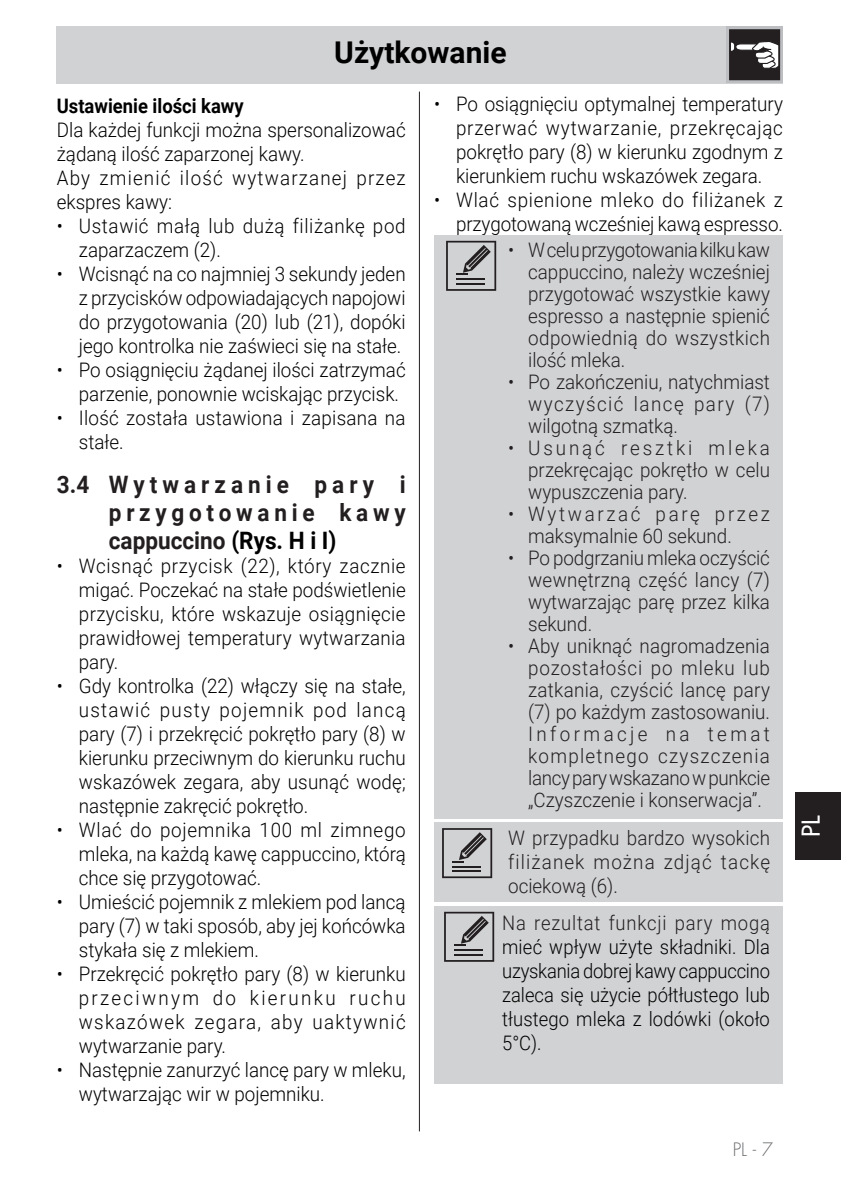
<style>
.page{position:relative;width:841px;height:1190px;background:#fff}
.page>*{position:absolute;margin:0;border:0;box-sizing:border-box;transform-origin:0 0}
.Testo{font:700 30px "Roboto";color:#000}
.testo_tab{font:700 24px/28px "Roboto";letter-spacing:.21em;color:#231f20;text-align:justify;scale:.94 1}
.t1{font:500 24px "Futura Std";color:#fff}
.testo_tab-2{font:300 20px/24px "Roboto";color:#000;text-align:justify;scale:.94 1}
.testo_tab-3{font:300 20px/22px "Roboto";color:#231f20;text-align:justify;scale:.94 1}
.testo_tab-4{font:300 20px/24px "Roboto";color:#000;text-align:justify;scale:.92 1}
.testo_tab-5{font:300 20px/24px "Roboto";letter-spacing:.035em;color:#000;scale:.94 1}
.testo_tab-6{font:300 20px/24px "Roboto";letter-spacing:.065em;color:#000;scale:.94 1}
.testo_tab-7{font:700 20px "Roboto";color:#000;scale:.92 1}
.t2{font:300 18px "Futura Std";color:#6c6d70}
.s1{color:#000}
.s2{color:#231f20}
</style>
<div class="page">
<hr style="left:419px;top:92px;width:1px;height:1039px;background:#231f20">
<div style="left:57px;top:26px;width:725px;height:58px;background:#d1d2d4"></div>
<div style="left:795px;top:792px;width:45px;height:68px;background:#231f20"></div>
<div style="left:434px;top:235px;width:348px;height:583px;background:#d1d2d4"></div>
<svg style="left:446px;top:241px;width:50px;height:50px"></svg>
<div style="left:434px;top:822px;width:348px;height:80px;background:#d1d2d4"></div>
<svg style="left:442px;top:828px;width:50px;height:50px"></svg>
<div style="left:434px;top:906px;width:348px;height:178px;background:#d1d2d4"></div>
<svg style="left:444px;top:912px;width:50px;height:50px"></svg>
<svg style="left:726px;top:26px;width:56px;height:57px"></svg>
<svg style="left:729px;top:29px;width:51px;height:51px;background:#4e4b4c"></svg>
<p class="Testo" style="left:334px;top:31px;width:174px">Użytkowanie</p>
<p class="testo_tab-7" style="left:57px;top:92px;width:205px">Ustawienie ilości kawy</p>
<p class="testo_tab-2" style="left:57px;top:117px;width:372px">Dla każdej funkcji można spersonalizować żądaną ilość zaparzonej kawy.</p>
<p class="testo_tab-6" style="left:57px;top:165px;width:372px">Aby zmienić ilość wytwarzanej przez ekspres kawy:</p>
<p class="testo_tab-5" style="left:79px;top:213px;width:349px;text-indent:-22px">• Ustawić małą lub dużą filiżankę pod zaparzaczem (2).</p>
<p class="testo_tab-2" style="left:79px;top:261px;width:349px;text-indent:-22px">• Wcisnąć na co najmniej 3 sekundy jeden z przycisków odpowiadających napojowi do przygotowania (20) lub (21), dopóki jego kontrolka nie zaświeci się na stałe.</p>
<p class="testo_tab-2" style="left:79px;top:357px;width:349px;text-indent:-22px">• Po osiągnięciu żądanej ilości zatrzymać parzenie, ponownie wciskając przycisk.</p>
<p class="testo_tab-2" style="left:79px;top:405px;width:349px;text-indent:-22px">• Ilość została ustawiona i zapisana na stałe.</p>
<p class="testo_tab" style="left:109px;top:470px;width:317px;text-indent:-52px">3.4 Wytwarzanie pary i przygotowanie kawy cappuccino <span class="s1">(Rys. H i I)</span></p>
<p class="testo_tab-2" style="left:79px;top:553px;width:349px;text-indent:-22px">• Wcisnąć przycisk (22), który zacznie migać. Poczekać na stałe podświetlenie przycisku, które wskazuje osiągnięcie prawidłowej temperatury wytwarzania pary.</p>
<p class="testo_tab-2" style="left:79px;top:673px;width:349px;text-indent:-22px">• Gdy kontrolka (22) włączy się na stałe, ustawić pusty pojemnik pod lancą pary (7) i przekręcić pokrętło pary (8) w kierunku przeciwnym do kierunku ruchu wskazówek zegara, aby usunąć wodę; następnie zakręcić pokrętło.</p>
<p class="testo_tab-2" style="left:79px;top:817px;width:349px;text-indent:-22px">• Wlać do pojemnika 100 ml zimnego mleka, na każdą kawę cappuccino, którą chce się przygotować.</p>
<p class="testo_tab-2" style="left:79px;top:889px;width:349px;text-indent:-22px">• Umieścić pojemnik z mlekiem pod lancą pary (7) w taki sposób, aby jej końcówka stykała się z mlekiem.</p>
<p class="testo_tab-2" style="left:79px;top:961px;width:349px;text-indent:-22px">• Przekręcić pokrętło pary (8) w kierunku przeciwnym do kierunku ruchu wskazówek zegara, aby uaktywnić wytwarzanie pary.</p>
<p class="testo_tab-2" style="left:79px;top:1057px;width:349px;text-indent:-22px">• Następnie zanurzyć lancę pary w mleku, wytwarzając wir w pojemniku.</p>
<p class="testo_tab-2" style="left:456px;top:91px;width:349px;text-indent:-22px">• Po osiągnięciu optymalnej temperatury przerwać wytwarzanie, przekręcając pokrętło pary (8) w kierunku zgodnym z kierunkiem ruchu wskazówek zegara.</p>
<p class="testo_tab-2" style="left:434px;top:187px;width:372px;text-align:right">• Wlać spienione mleko do filiżanek z przygotowaną wcześniej kawą espresso.</p>
<p class="testo_tab-3" style="left:528px;top:239px;width:259px;text-indent:-20px">• W celu przygotowania kilku kaw cappuccino, należy wcześniej przygotować wszystkie kawy espresso a następnie spienić odpowiednią do wszystkich ilość mleka.</p>
<p class="testo_tab-3" style="left:528px;top:371px;width:259px;text-indent:-20px">• Po zakończeniu, natychmiast wyczyścić lancę pary (7) wilgotną szmatką.</p>
<p class="testo_tab-3" style="left:528px;top:437px;width:259px;text-indent:-20px">• Usunąć resztki mleka przekręcając pokrętło w celu wypuszczenia pary.</p>
<p class="testo_tab-3" style="left:528px;top:503px;width:259px;text-indent:-20px">• Wytwarzać parę przez maksymalnie 60 sekund.</p>
<p class="testo_tab-3" style="left:528px;top:547px;width:259px;text-indent:-20px">• Po podgrzaniu mleka oczyścić wewnętrzną część lancy (7) wytwarzając parę przez kilka sekund.</p>
<p class="testo_tab-3" style="left:528px;top:635px;width:259px;text-indent:-20px">• Aby uniknąć nagromadzenia pozostałości po mleku lub zatkania, czyścić lancę pary (7) po każdym zastosowaniu.<br>Informacje na temat kompletnego czyszczenia lancy pary wskazano w punkcie „Czyszczenie i konserwacja”.</p>
<p class="testo_tab-3" style="left:508px;top:825px;width:280px;line-height:24px">W przypadku bardzo wysokich filiżanek można zdjąć tackę ociekową (6).</p>
<p class="testo_tab-4" style="left:502px;top:910px;width:293px"><span class="s2">Na rezultat funkcji pary mogą </span>mieć wpływ użyte składniki. Dla uzyskania dobrej kawy cappuccino zaleca się użycie półtłustego lub tłustego mleka z lodówki (około 5°C).</p>
<p class="t2" style="left:732px;top:1138px;width:42px">PL - 7</p>
<p class="t1" style="left:795px;top:837px;width:23px;rotate:-90deg">PL</p>
</div>
